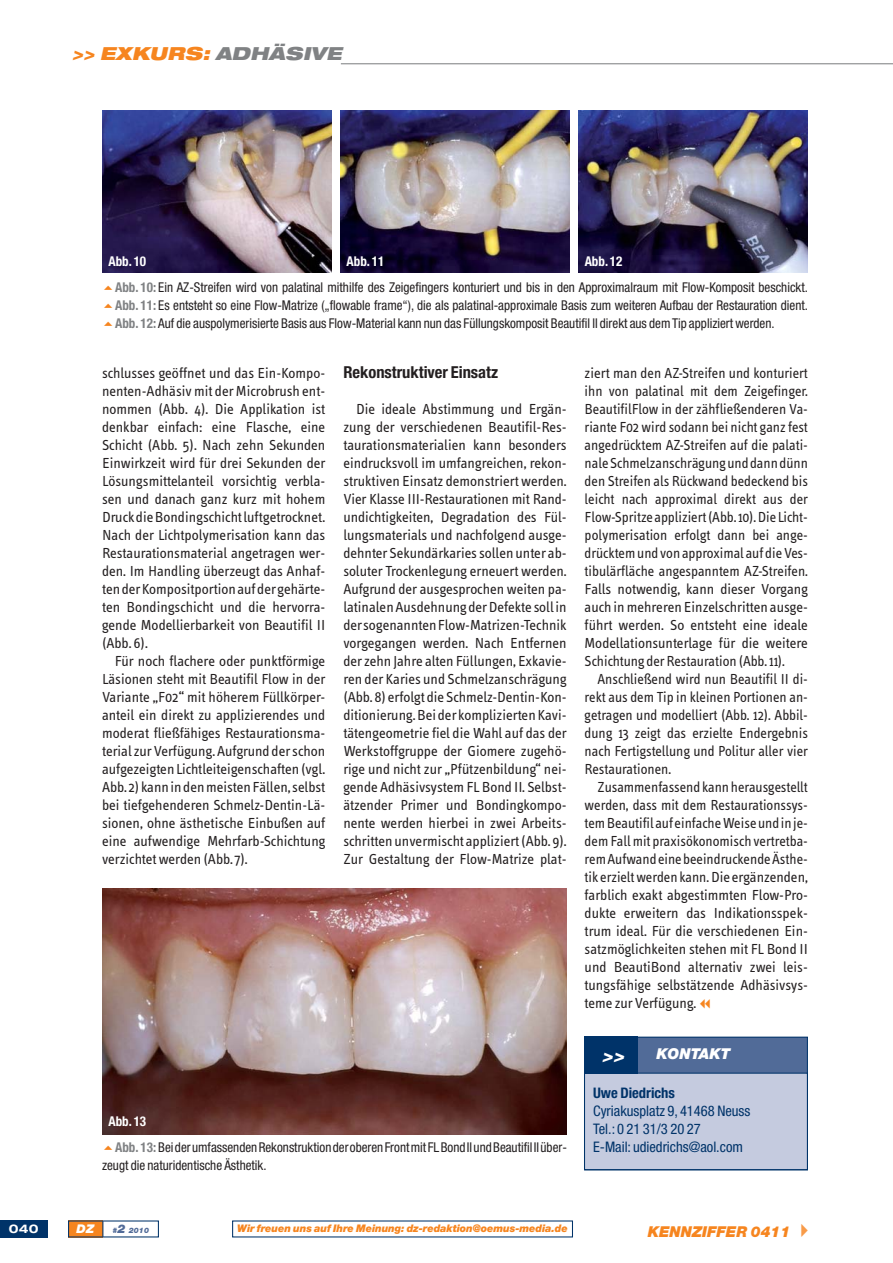
<style>
.page{position:relative;width:893px;height:1263px;background:#fff}
.page>*{position:absolute;margin:0;border:0;box-sizing:border-box;transform-origin:0 0}
.t1{font:italic 900 expanded 18px "Helvetica Neue";letter-spacing:.015em;color:#f6851f}
.t2{font:italic 900 expanded 18px "Helvetica Neue";color:#fff}
.t3{font:700 condensed 16.5px "Helvetica Neue";color:#231f20}
.t4{font:15px/18px "Info Text";color:#231f20;text-align:justify}
.t5{font:italic 900 15px "Helvetica Neue";color:#f6851f}
.t6{font:italic 900 15px "Helvetica Neue";color:#fff}
.t7{font:condensed 14.55px/18px "Helvetica Neue";color:#003369}
.t8{font:700 condensed 14.55px "Helvetica Neue";color:#003369}
.t9{font:condensed 13.5px/18px "Helvetica Neue";color:#231f20;text-align:justify}
.t10{font:700 condensed 13.5px "Helvetica Neue";color:#fff}
.t11{font:700 expanded 12px "Helvetica Neue";color:#fff}
.t12{font:italic 900 12px "Helvetica Neue";color:#fff}
.t13{font:italic 900 10.5px "Helvetica Neue";letter-spacing:-.01em;color:#f6851f}
.t14{font:italic 900 7.5px "Helvetica Neue";color:#516b98}
.s1{color:#808284}
.s2{font-weight:700;color:#808284}
.s3{font-size:12px}
.s4{color:#f89b49}
</style>
<div class="page">
<div style="left:68px;top:1220px;width:35px;height:17px;background:#f6851f"></div>
<div style="left:0;top:1220px;width:48px;height:17px;background:#003369"></div>
<svg style="left:102px;top:1221px;width:1px;height:16px"></svg>
<hr style="left:341px;top:63px;width:552px;height:1px;background:#808284">
<div style="left:585px;top:1038px;width:222px;height:131px;background:#516b98"></div>
<div style="left:585px;top:1074px;width:222px;height:95px;background:#c5cbdf"></div>
<div style="left:584px;top:1072px;width:224px;height:98px;border:1px solid #003369"></div>
<div style="left:584px;top:1037px;width:53px;height:37px;background:#003369"></div>
<img style="left:102px;top:889px;width:465px;height:245px">
<img style="left:102px;top:111px;width:230px;height:161px">
<img style="left:340px;top:111px;width:230px;height:161px">
<img style="left:578px;top:111px;width:230px;height:161px">
<p class="t1" style="left:72px;top:46px;width:274px">&gt;&gt; EXKURS: <span class="s1">ADHÄSIVE</span></p>
<p class="t10" style="left:108px;top:256px;width:39px">Abb. 10</p>
<p class="t10" style="left:347px;top:256px;width:39px">Abb. 11</p>
<p class="t10" style="left:585px;top:256px;width:39px">Abb. 12</p>
<p class="t9" style="left:115px;top:279px;width:694px"><span class="s2">Abb. 10:</span> Ein AZ-Streifen wird von palatinal mithilfe des Zeigefingers konturiert und bis in den Approximalraum mit Flow-Komposit beschickt.<br><span class="s2">Abb. 11:</span> Es entsteht so eine Flow-Matrize („flowable frame“), die als palatinal-approximale Basis zum weiteren Aufbau der Restauration dient.<br><span class="s2">Abb. 12:</span> Auf die auspolymerisierte Basis aus Flow-Material kann nun das Füllungskomposit Beautifil II direkt aus dem Tip appliziert werden.</p>
<p class="t4" style="left:102px;top:365px;width:225px">schlusses geöffnet und das Ein-Kompo&shy;nenten-Adhäsiv mit der Microbrush ent&shy;nommen (Abb. 4). Die Applikation ist denkbar einfach: eine Flasche, eine Schicht (Abb. 5). Nach zehn Sekunden Einwirkzeit wird für drei Sekunden der Lösungsmittelanteil vorsichtig verbla&shy;sen und danach ganz kurz mit hohem Druck die Bondingschicht luftgetrocknet.<br>Nach der Lichtpolymerisation kann das Restaurationsmaterial angetragen wer&shy;den. Im Handling überzeugt das Anhaf&shy;ten der Kompositportion auf der gehärte&shy;ten Bondingschicht und die hervorra&shy;gende Modellierbarkeit von Beautifil II (Abb. 6).</p>
<p class="t4" style="left:102px;top:653px;width:225px;text-indent:13px">Für noch flachere oder punktförmige Läsionen steht mit Beautifil Flow in der Variante „F02“ mit höherem Füllkörper&shy;anteil ein direkt zu applizierendes und moderat fließfähiges Restaurationsma&shy;terial zur Verfügung. Aufgrund der schon aufgezeigten Lichtleiteigenschaften (vgl.<br>Abb. 2) kann in den meisten Fällen, selbst bei tiefgehenderen Schmelz-Dentin-Lä&shy;sionen, ohne ästhetische Einbußen auf eine aufwendige Mehrfarb-Schichtung verzichtet werden (Abb. 7).</p>
<p class="t3" style="left:343px;top:366px;width:156px">Rekonstruktiver Einsatz</p>
<p class="t4" style="left:343px;top:401px;width:225px;text-indent:13px">Die ideale Abstimmung und Ergän&shy;zung der verschiedenen Beautifil-Res&shy;taurationsmaterialien kann besonders eindrucksvoll im umfangreichen, rekon&shy;struktiven Einsatz demonstriert werden.<br>Vier Klasse III-Restaurationen mit Rand&shy;undichtigkeiten, Degradation des Fül&shy;lungsmaterials und nachfolgend ausge&shy;dehnter Sekundärkaries sollen unter ab&shy;soluter Trockenlegung erneuert werden.<br>Aufgrund der ausgesprochen weiten pa&shy;latinalen Ausdehnung der Defekte soll in der sogenannten Flow-Matrizen-Technik vorgegangen werden. Nach Entfernen der zehn Jahre alten Füllungen, Exkavie&shy;ren der Karies und Schmelzanschrägung (Abb. 8) erfolgt die Schmelz-Dentin-Kon&shy;ditionierung. Bei der komplizierten Kavi&shy;tätengeometrie fiel die Wahl auf das der Werkstoffgruppe der Giomere zugehö&shy;rige und nicht zur „Pfützenbildung“ nei&shy;gende Adhäsivsystem FL Bond II. Selbst&shy;ätzender Primer und Bondingkompo&shy;nente werden hierbei in zwei Arbeits&shy;schritten unvermischt appliziert (Abb. 9).<br>Zur Gestaltung der Flow-Matrize plat-</p>
<p class="t10" style="left:108px;top:1116px;width:39px">Abb. 13</p>
<p class="t9" style="left:102px;top:1140px;width:466px;text-indent:13px"><span class="s2">Abb. 13:</span> Bei der umfassenden Rekonstruktion der oberen Front mit FL Bond II und Beautifil II über&shy;zeugt die naturidentische Ästhetik.</p>
<p class="t4" style="left:585px;top:365px;width:225px">ziert man den AZ-Streifen und konturiert ihn von palatinal mit dem Zeigefinger.<br>BeautifilFlow in der zähfließenderen Va&shy;riante F02 wird sodann bei nicht ganz fest angedrücktem AZ-Streifen auf die palati&shy;nale Schmelzanschrägung und dann dünn den Streifen als Rückwand bedeckend bis leicht nach approximal direkt aus der Flow-Spritze appliziert (Abb. 10). Die Licht&shy;polymerisation erfolgt dann bei ange&shy;drücktem und von approximal auf die Ves&shy;tibulärfläche angespanntem AZ-Streifen.<br>Falls notwendig, kann dieser Vorgang auch in mehreren Einzelschritten ausge&shy;führt werden. So entsteht eine ideale Modellationsunterlage für die weitere Schichtung der Restauration (Abb. 11).</p>
<p class="t4" style="left:585px;top:671px;width:225px;text-indent:13px">Anschließend wird nun Beautifil II di&shy;rekt aus dem Tip in kleinen Portionen an&shy;getragen und modelliert (Abb. 12). Abbil&shy;dung 13 zeigt das erzielte Endergebnis nach Fertigstellung und Politur aller vier Restaurationen.</p>
<p class="t4" style="left:585px;top:779px;width:225px;text-indent:13px">Zusammenfassend kann herausgestellt werden, dass mit dem Restaurationssys&shy;tem Beautifil auf einfache Weise und in je&shy;dem Fall mit praxisökonomisch vertretba&shy;rem Aufwand eine beeindruckende Ästhe&shy;tik erzielt werden kann. Die ergänzenden, farblich exakt abgestimmten Flow-Pro&shy;dukte erweitern das Indikationsspek&shy;trum ideal. Für die verschiedenen Ein&shy;satzmöglichkeiten stehen mit FL Bond II und BeautiBond alternativ zwei leis&shy;tungsfähige selbstätzende Adhäsivsys&shy;teme zur Verfügung.</p>
<p class="t2" style="left:602px;top:1048px;width:27px">&gt;&gt;</p>
<p class="t6" style="left:656px;top:1048px;width:76px">KONTAKT</p>
<p class="t8" style="left:593px;top:1088px;width:83px">Uwe Diedrichs</p>
<p class="t7" style="left:593px;top:1103px;width:159px">Cyriakusplatz 9, 41468 Neuss<br>Tel.: 0 21 31/3 20 27<br>E-Mail: udiedrichs@aol.com</p>
<p class="t13" style="left:237px;top:1224px;width:332px">Wir freuen uns auf Ihre Meinung: dz-redaktion@oemus-media.de</p>
<p class="t11" style="left:9px;top:1224px;width:31px">040</p>
<p class="t12" style="left:77px;top:1224px;width:19px">DZ</p>
<p class="t14" style="left:112px;top:1227px;width:38px">#<span class="s3">2</span> 2010</p>
<p class="t5" style="left:648px;top:1227px;width:168px">KENNZIFFER 0411 <span class="s4">✔</span></p>
</div>
